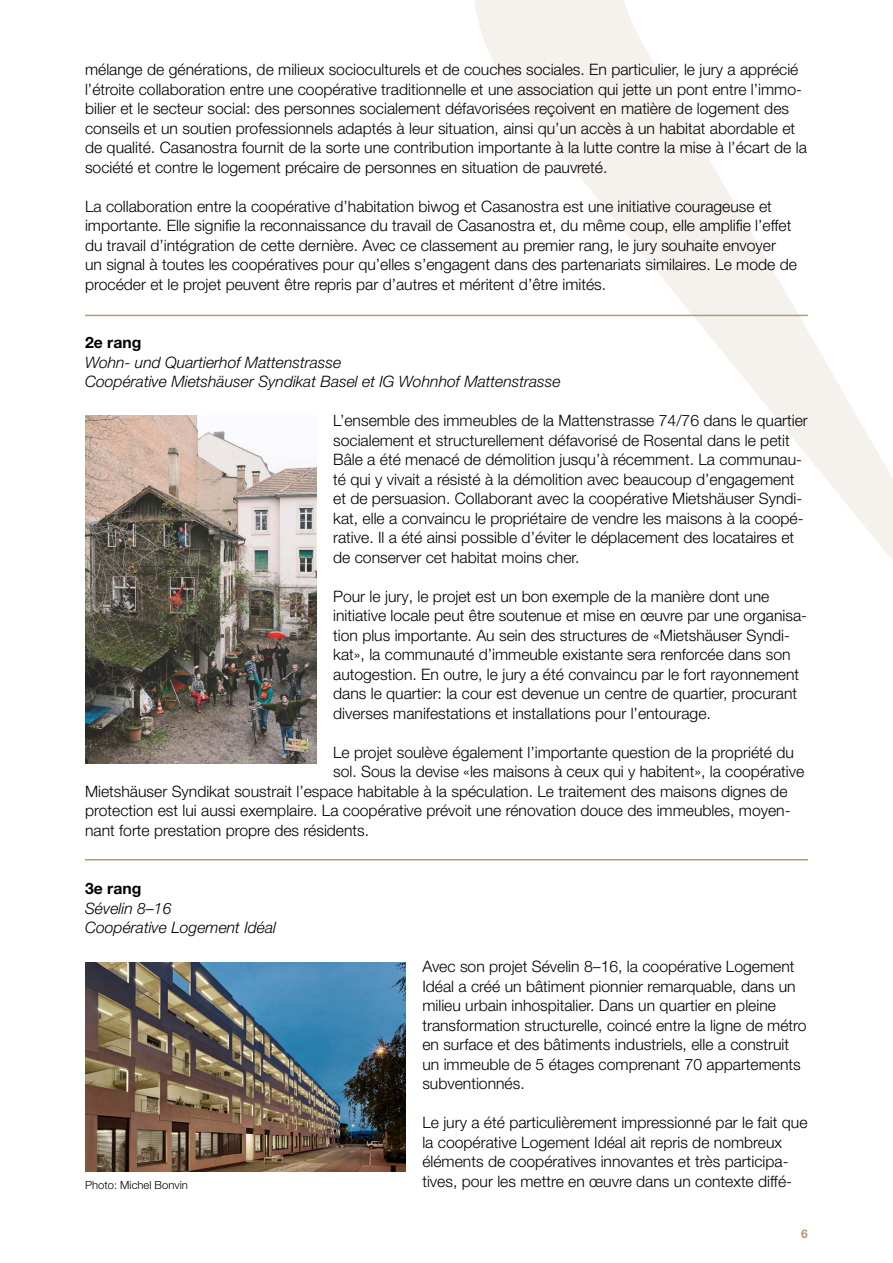
<style>
.page{position:relative;width:893px;height:1263px;background:#fff}
.page>*{position:absolute;margin:0;border:0;box-sizing:border-box;transform-origin:0 0}
.t1{font:300 15.75px/19.5px "Helvetica Neue LT Pro";color:#000}
.t2{font:italic 300 15.75px/19.5px "Helvetica Neue LT Pro";color:#000}
.t3{font:700 15.75px "Helvetica Neue LT Pro";color:#000}
.t4{font:700 12px "Helvetica Neue LT Pro";color:#b99972}
.t5{font:300 11.25px "Helvetica Neue LT Pro";color:#000}
</style>
<div class="page">
<svg style="left:466px;top:0;width:427px;height:560px"></svg>
<img style="left:85px;top:415px;width:231px;height:348px">
<img style="left:85px;top:962px;width:320px;height:209px">
<hr style="left:85px;top:315px;width:723px;height:1px;background:#b99972">
<hr style="left:85px;top:859px;width:723px;height:1px;background:#b99972">
<p class="t1" style="left:85px;top:59px;width:723px">mélange de générations, de milieux socioculturels et de couches sociales. En particulier, le jury a apprécié l’étroite collaboration entre une coopérative traditionnelle et une association qui jette un pont entre l’immo&shy;bilier et le secteur social: des personnes socialement défavorisées reçoivent en matière de logement des conseils et un soutien professionnels adaptés à leur situation, ainsi qu’un accès à un habitat abordable et de qualité. Casanostra fournit de la sorte une contribution importante à la lutte contre la mise à l’écart de la société et contre le logement précaire de personnes en situation de pauvreté.</p>
<p class="t1" style="left:85px;top:196px;width:713px">La collaboration entre la coopérative d’habitation biwog et Casanostra est une initiative courageuse et importante. Elle signifie la reconnaissance du travail de Casanostra et, du même coup, elle amplifie l’effet du travail d’intégration de cette dernière. Avec ce classement au premier rang, le jury souhaite envoyer<br>un signal à toutes les coopératives pour qu’elles s’engagent dans des partenariats similaires. Le mode de procéder et le projet peuvent être repris par d’autres et méritent d’être imités.</p>
<p class="t3" style="left:85px;top:332px;width:58px">2e rang</p>
<p class="t2" style="left:85px;top:352px;width:477px">Wohn- und Quartierhof Mattenstrasse<br>Coopérative Mietshäuser Syndikat Basel et IG Wohnhof Mattenstrasse</p>
<p class="t1" style="left:333px;top:410px;width:476px">L’ensemble des immeubles de la Mattenstrasse 74/76 dans le quartier socialement et structurellement défavorisé de Rosental dans le petit Bâle a été menacé de démolition jusqu’à récemment. La communau&shy;té qui y vivait a résisté à la démolition avec beaucoup d’engagement et de persuasion. Collaborant avec la coopérative Mietshäuser Syndi&shy;kat, elle a convaincu le propriétaire de vendre les maisons à la coopé&shy;rative. Il a été ainsi possible d’éviter le déplacement des locataires et de conserver cet habitat moins cher.</p>
<p class="t1" style="left:333px;top:586px;width:475px">Pour le jury, le projet est un bon exemple de la manière dont une initiative locale peut être soutenue et mise en œuvre par une organisa&shy;tion plus importante. Au sein des structures de «Mietshäuser Syndi&shy;kat», la communauté d’immeuble existante sera renforcée dans son autogestion. En outre, le jury a été convaincu par le fort rayonnement dans le quartier: la cour est devenue un centre de quartier, procurant diverses manifestations et installations pour l’entourage.</p>
<p class="t1" style="left:333px;top:742px;width:462px">Le projet soulève également l’importante question de la propriété du</p>
<p class="t1" style="left:333px;top:761px;width:473px">sol. Sous la devise «les maisons à ceux qui y habitent», la coopérative</p>
<p class="t1" style="left:85px;top:781px;width:704px">Mietshäuser Syndikat soustrait l’espace habitable à la spéculation. Le traitement des maisons dignes de</p>
<p class="t1" style="left:85px;top:800px;width:707px">protection est lui aussi exemplaire. La coopérative prévoit une rénovation douce des immeubles, moyen-</p>
<p class="t1" style="left:85px;top:820px;width:286px">nant forte prestation propre des résidents.</p>
<p class="t3" style="left:85px;top:878px;width:58px">3e rang</p>
<p class="t2" style="left:85px;top:898px;width:193px">Sévelin 8–16<br>Coopérative Logement Idéal</p>
<p class="t1" style="left:422px;top:956px;width:386px">Avec son projet Sévelin 8–16, la coopérative Logement Idéal a créé un bâtiment pionnier remarquable, dans un milieu urbain inhospitalier. Dans un quartier en pleine transformation structurelle, coincé entre la ligne de métro en surface et des bâtiments industriels, elle a construit un immeuble de 5 étages comprenant 70 appartements subventionnés.</p>
<p class="t1" style="left:422px;top:1112px;width:387px">Le jury a été particulièrement impressionné par le fait que la coopérative Logement Idéal ait repris de nombreux éléments de coopératives innovantes et très participa-</p>
<p class="t5" style="left:85px;top:1178px;width:104px">Photo: Michel Bonvin</p>
<p class="t1" style="left:422px;top:1171px;width:371px">tives, pour les mettre en œuvre dans un contexte diffé-</p>
<p class="t4" style="left:801px;top:1226px;width:8px">6</p>
</div>
